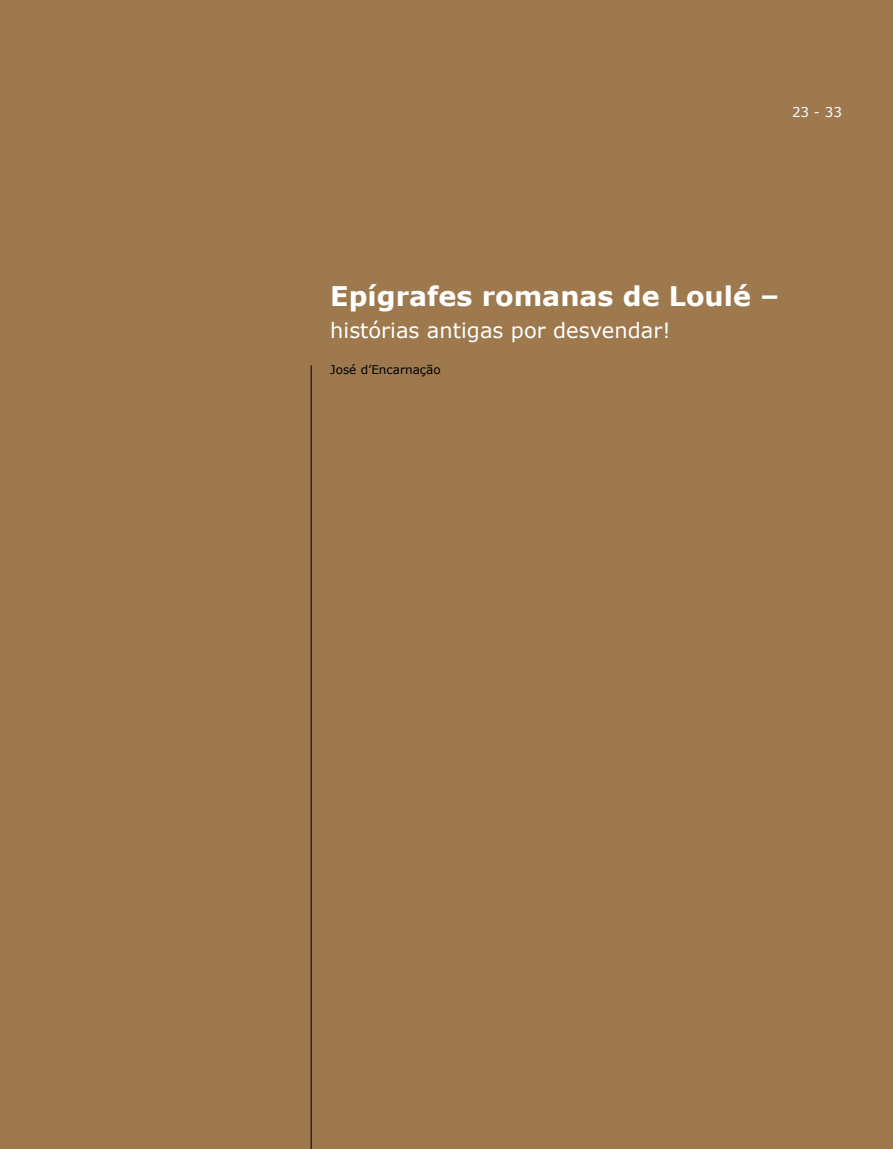
<style>
.page{position:relative;width:893px;height:1149px;background:#fff}
.page>*{position:absolute;margin:0;border:0;box-sizing:border-box;transform-origin:0 0}
.t1{font:700 27px "Verdana";color:#fff}
.t2{font:21px "Verdana";color:#fff}
.t3{font:13.5px "Verdana";color:#fff}
.t4{font:12px "Verdana";color:#000}
</style>
<div class="page">
<div style="left:0;top:0;width:893px;height:1148px;background:#9d794d"></div>
<hr style="left:311px;top:365px;width:1px;height:783px;background:#000">
<p class="t3" style="left:792px;top:103px;width:51px">23 - 33</p>
<p class="t1" style="left:330px;top:277px;width:451px">Epígrafes romanas de Loulé –</p>
<p class="t2" style="left:330px;top:316px;width:342px">histórias antigas por desvendar!</p>
<p class="t4" style="left:330px;top:362px;width:112px">José d’Encarnação</p>
</div>
